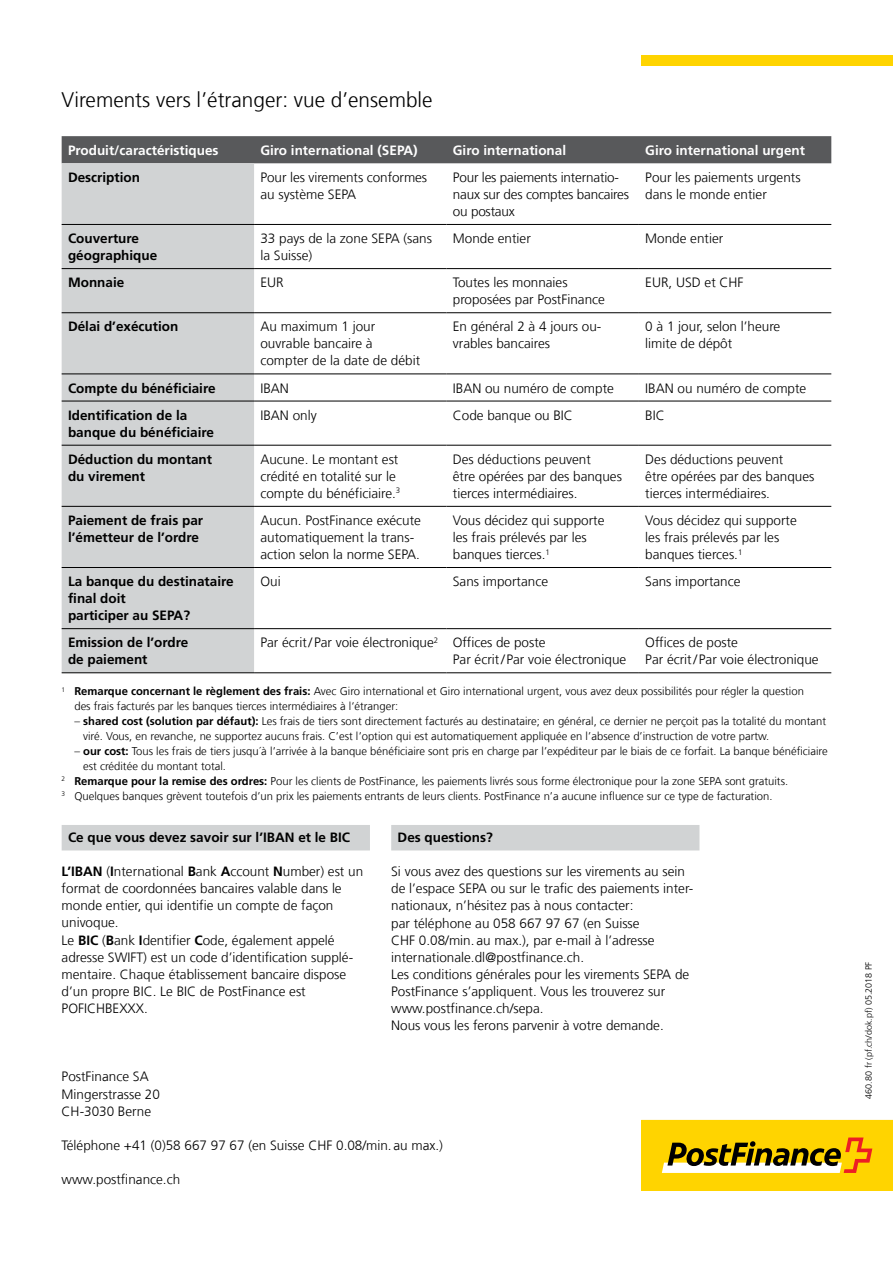
<style>
.page{position:relative;width:893px;height:1263px;background:#fff}
.page>*{position:absolute;margin:0;border:0;box-sizing:border-box;transform-origin:0 0}
.t1{font:300 21px "Frutiger LT Com";color:#000}
.t2{font:300 13.5px/17px "Frutiger";color:#000}
.t3{font:700 13.5px/17px "Frutiger";color:#000}
.t4{font:300 13.5px/17.1px "Frutiger LT Com";color:#000}
.t5{font:700 13.5px "Frutiger";color:#fff}
.t6{font:700 13.5px "Frutiger LT Std";color:#000}
.t7{font:300 11.25px/14.9px "Frutiger LT Com";color:#000}
.t8{font:300 9px "Frutiger";color:#000}
.s1{font-weight:700}
.s2{font-family:"Frutiger LT Com"}
</style>
<div class="page">
<div style="left:641px;top:55px;width:252px;height:10px;background:#ffd400"></div>
<svg style="left:641px;top:1120px;width:252px;height:71px;background:#e5bf16"></svg>
<div style="left:62px;top:136px;width:769px;height:27px;background:#58595b"></div>
<div style="left:62px;top:163px;width:192px;height:509px;background:#d1d3d4"></div>
<hr style="left:62px;top:224px;width:192px;height:1px;background:#000">
<hr style="left:254px;top:224px;width:192px;height:1px;background:#000">
<hr style="left:446px;top:224px;width:193px;height:1px;background:#000">
<hr style="left:639px;top:224px;width:192px;height:1px;background:#000">
<hr style="left:62px;top:268px;width:192px;height:1px;background:#000">
<hr style="left:254px;top:268px;width:192px;height:1px;background:#000">
<hr style="left:446px;top:268px;width:193px;height:1px;background:#000">
<hr style="left:639px;top:268px;width:192px;height:1px;background:#000">
<hr style="left:62px;top:312px;width:192px;height:1px;background:#000">
<hr style="left:254px;top:312px;width:192px;height:1px;background:#000">
<hr style="left:446px;top:312px;width:193px;height:1px;background:#000">
<hr style="left:639px;top:312px;width:192px;height:1px;background:#000">
<hr style="left:62px;top:374px;width:192px;height:1px;background:#000">
<hr style="left:254px;top:374px;width:192px;height:1px;background:#000">
<hr style="left:446px;top:374px;width:193px;height:1px;background:#000">
<hr style="left:639px;top:374px;width:192px;height:1px;background:#000">
<hr style="left:62px;top:401px;width:192px;height:1px;background:#000">
<hr style="left:254px;top:401px;width:192px;height:1px;background:#000">
<hr style="left:446px;top:401px;width:193px;height:1px;background:#000">
<hr style="left:639px;top:401px;width:192px;height:1px;background:#000">
<hr style="left:62px;top:445px;width:192px;height:1px;background:#000">
<hr style="left:254px;top:445px;width:192px;height:1px;background:#000">
<hr style="left:446px;top:445px;width:193px;height:1px;background:#000">
<hr style="left:639px;top:445px;width:192px;height:1px;background:#000">
<hr style="left:62px;top:506px;width:192px;height:1px;background:#000">
<hr style="left:254px;top:506px;width:192px;height:1px;background:#000">
<hr style="left:446px;top:506px;width:193px;height:1px;background:#000">
<hr style="left:639px;top:506px;width:192px;height:1px;background:#000">
<hr style="left:62px;top:567px;width:192px;height:1px;background:#000">
<hr style="left:254px;top:567px;width:192px;height:1px;background:#000">
<hr style="left:446px;top:567px;width:193px;height:1px;background:#000">
<hr style="left:639px;top:567px;width:192px;height:1px;background:#000">
<hr style="left:62px;top:628px;width:192px;height:1px;background:#000">
<hr style="left:254px;top:628px;width:192px;height:1px;background:#000">
<hr style="left:446px;top:628px;width:193px;height:1px;background:#000">
<hr style="left:639px;top:628px;width:192px;height:1px;background:#000">
<hr style="left:62px;top:672px;width:192px;height:1px;background:#000">
<hr style="left:254px;top:672px;width:192px;height:1px;background:#000">
<hr style="left:446px;top:672px;width:193px;height:1px;background:#000">
<hr style="left:639px;top:672px;width:192px;height:1px;background:#000">
<div style="left:62px;top:825px;width:308px;height:25px;background:#d1d3d4"></div>
<div style="left:391px;top:825px;width:308px;height:25px;background:#d1d3d4"></div>
<h2 class="t1" style="left:62px;top:87px;width:372px">Virements vers l’étranger: vue d’ensemble</h2>
<p class="t5" style="left:68px;top:142px;width:152px">Produit/caractéristiques</p>
<p class="t5" style="left:260px;top:142px;width:159px">Giro international (SEPA)</p>
<p class="t5" style="left:453px;top:142px;width:115px">Giro international</p>
<p class="t5" style="left:645px;top:142px;width:161px">Giro international urgent</p>
<p class="t3" style="left:68px;top:169px;width:73px">Description</p>
<p class="t2" style="left:260px;top:169px;width:168px">Pour les virements conformes au système SEPA</p>
<p class="t2" style="left:453px;top:169px;width:178px">Pour les paiements internatio&shy;naux sur des comptes bancaires ou postaux</p>
<p class="t2" style="left:645px;top:169px;width:157px">Pour les paiements urgents dans le monde entier</p>
<p class="t3" style="left:68px;top:230px;width:91px">Couverture géographique</p>
<p class="t2" style="left:260px;top:230px;width:173px">33 pays de la zone SEPA (sans la Suisse)</p>
<p class="t2" style="left:453px;top:230px;width:80px">Monde entier</p>
<p class="t2" style="left:645px;top:230px;width:80px">Monde entier</p>
<p class="t3" style="left:68px;top:274px;width:58px">Monnaie</p>
<p class="t2" style="left:260px;top:274px;width:25px">EUR</p>
<p class="t2" style="left:453px;top:274px;width:154px">Toutes les monnaies proposées par PostFinance</p>
<p class="t2" style="left:645px;top:274px;width:100px">EUR, USD et CHF</p>
<p class="t3" style="left:68px;top:318px;width:112px">Délai d’exécution</p>
<p class="t2" style="left:260px;top:318px;width:161px">Au maximum 1 jour ouvrable bancaire à compter de la date de débit</p>
<p class="t2" style="left:453px;top:318px;width:150px">En général 2 à 4 jours ou&shy;vrables bancaires</p>
<p class="t2" style="left:645px;top:318px;width:137px">0 à 1 jour, selon l’heure limite de dépôt</p>
<p class="t3" style="left:68px;top:379px;width:149px">Compte du bénéficiaire</p>
<p class="t2" style="left:260px;top:379px;width:30px">IBAN</p>
<p class="t2" style="left:453px;top:379px;width:163px">IBAN ou numéro de compte</p>
<p class="t2" style="left:645px;top:379px;width:163px">IBAN ou numéro de compte</p>
<p class="t3" style="left:68px;top:407px;width:148px">Identification de la banque du bénéficiaire</p>
<p class="t2" style="left:260px;top:407px;width:58px">IBAN only</p>
<p class="t2" style="left:453px;top:407px;width:122px">Code banque ou BIC</p>
<p class="t2" style="left:645px;top:407px;width:21px">BIC</p>
<p class="t3" style="left:68px;top:451px;width:146px">Déduction du montant du virement</p>
<p class="t2" style="left:260px;top:451px;width:141px">Aucune. Le montant est crédité en totalité sur le compte du bénéficiaire.<sup>3</sup></p>
<p class="t2" style="left:453px;top:451px;width:171px">Des déductions peuvent<br>être opérées par des banques tierces intermédiaires.</p>
<p class="t2" style="left:645px;top:451px;width:171px">Des déductions peuvent<br>être opérées par des banques tierces intermédiaires.</p>
<p class="t3" style="left:68px;top:512px;width:137px">Paiement de frais par l’émetteur de l’ordre</p>
<p class="t2" style="left:260px;top:512px;width:162px">Aucun. PostFinance exécute automatiquement la trans&shy;action selon la norme SEPA.</p>
<p class="t2" style="left:453px;top:512px;width:153px">Vous décidez qui supporte les frais prélevés par les banques tierces.<sup>1</sup></p>
<p class="t2" style="left:645px;top:512px;width:153px">Vous décidez qui supporte les frais prélevés par les banques tierces.<sup>1</sup></p>
<p class="t3" style="left:68px;top:573px;width:167px">La banque du destinataire final doit<br>participer au SEPA?</p>
<p class="t2" style="left:260px;top:573px;width:22px">Oui</p>
<p class="t2" style="left:453px;top:573px;width:97px">Sans importance</p>
<p class="t2" style="left:645px;top:573px;width:97px">Sans importance</p>
<p class="t3" style="left:68px;top:634px;width:122px">Emission de l’ordre de paiement</p>
<p class="t2" style="left:260px;top:634px;width:179px">Par écrit/ Par voie électronique<sup>2</sup></p>
<p class="t2" style="left:453px;top:634px;width:175px">Offices de poste<br>Par écrit/Par voie électronique</p>
<p class="t2" style="left:645px;top:634px;width:175px">Offices de poste<br>Par écrit/Par voie électronique</p>
<p class="t7" style="left:74px;top:684px;width:731px;text-indent:-13px"><sup>1</sup> <span class="s1">Remarque concernant le règlement des frais:</span> Avec Giro international et Giro international urgent, vous avez deux possibilités pour régler la question des frais facturés par les banques tierces intermédiaires à l‘étranger:</p>
<p class="t7" style="left:83px;top:714px;width:744px;text-indent:-9px">– <span class="s1">shared cost (solution par défaut):</span> Les frais de tiers sont directement facturés au destinataire; en général, ce dernier ne perçoit pas la totalité du montant viré. Vous, en revanche, ne supportez aucuns frais. C’est l’option qui est automatiquement appliquée en l’absence d’instruction de votre partw.</p>
<p class="t7" style="left:83px;top:744px;width:746px;text-indent:-9px">– <span class="s1">our cost:</span> Tous les frais de tiers jusqu´à l’arrivée à la banque bénéficiaire sont pris en charge par l’expéditeur par le biais de ce forfait. La banque bénéficiaire est créditée du montant total.</p>
<p class="t7" style="left:62px;top:773px;width:728px"><sup>2</sup> <span class="s1">Remarque pour la remise des ordres:</span> Pour les clients de PostFinance, les paiements livrés sous forme électronique pour la zone SEPA sont gratuits.</p>
<p class="t7" style="left:62px;top:788px;width:712px"><sup>3</sup> Quelques banques grèvent toutefois d’un prix les paiements entrants de leurs clients. PostFinance n’a aucune influence sur ce type de facturation.</p>
<h3 class="t6" style="left:68px;top:829px;width:284px">Ce que vous devez savoir sur l’IBAN et le BIC</h3>
<p class="t2" style="left:62px;top:863px;width:303px"><span class="s1">L’IBAN</span> (<span class="s1">I</span>nternational <span class="s1">B</span>ank <span class="s1">A</span>ccount <span class="s1">N</span>umber) est un format de coordonnées bancaires valable dans le monde entier, qui identifie un compte de façon univoque.<br>Le <span class="s1">BIC</span> (<span class="s1">B</span>ank <span class="s1">I</span>dentifier <span class="s1">C</span>ode, également appelé adresse SWIFT) est un code d’identification supplé&shy;mentaire. Chaque établissement bancaire dispose d’un propre BIC. Le BIC de PostFinance est POFICHBEXXX.</p>
<h3 class="t6" style="left:398px;top:829px;width:97px">Des questions?</h3>
<p class="t2" style="left:391px;top:863px;width:304px">Si vous avez des questions sur les virements au sein de l’espace SEPA ou sur le trafic des paiements inter&shy;nationaux, n’hésitez pas à nous contacter:<br>par téléphone au 058 667 97 67 (<span class="s2">en Suisse<br>CHF 0.08/min. au max.</span>), par e-mail à l’adresse internationale.dl @postfinance.ch.<br>Les conditions générales pour les virements SEPA de PostFinance s’appliquent. Vous les trouverez sur www.postfinance.ch/sepa.<br>Nous vous les ferons parvenir à votre demande.</p>
<p class="t4" style="left:62px;top:1068px;width:100px">PostFinance SA<br>Mingerstrasse 20<br>CH-3030 Berne</p>
<p class="t4" style="left:62px;top:1137px;width:383px">Téléphone +41 (0)58 667 97 67 (en Suisse CHF 0.08/min. au max.)</p>
<p class="t4" style="left:62px;top:1171px;width:120px">www.postfinance.ch</p>
<p class="t8" style="left:863px;top:1098px;width:138px;rotate:-90deg">460.80 fr (pf.ch/dok.pf) 05.2018 PF</p>
</div>
